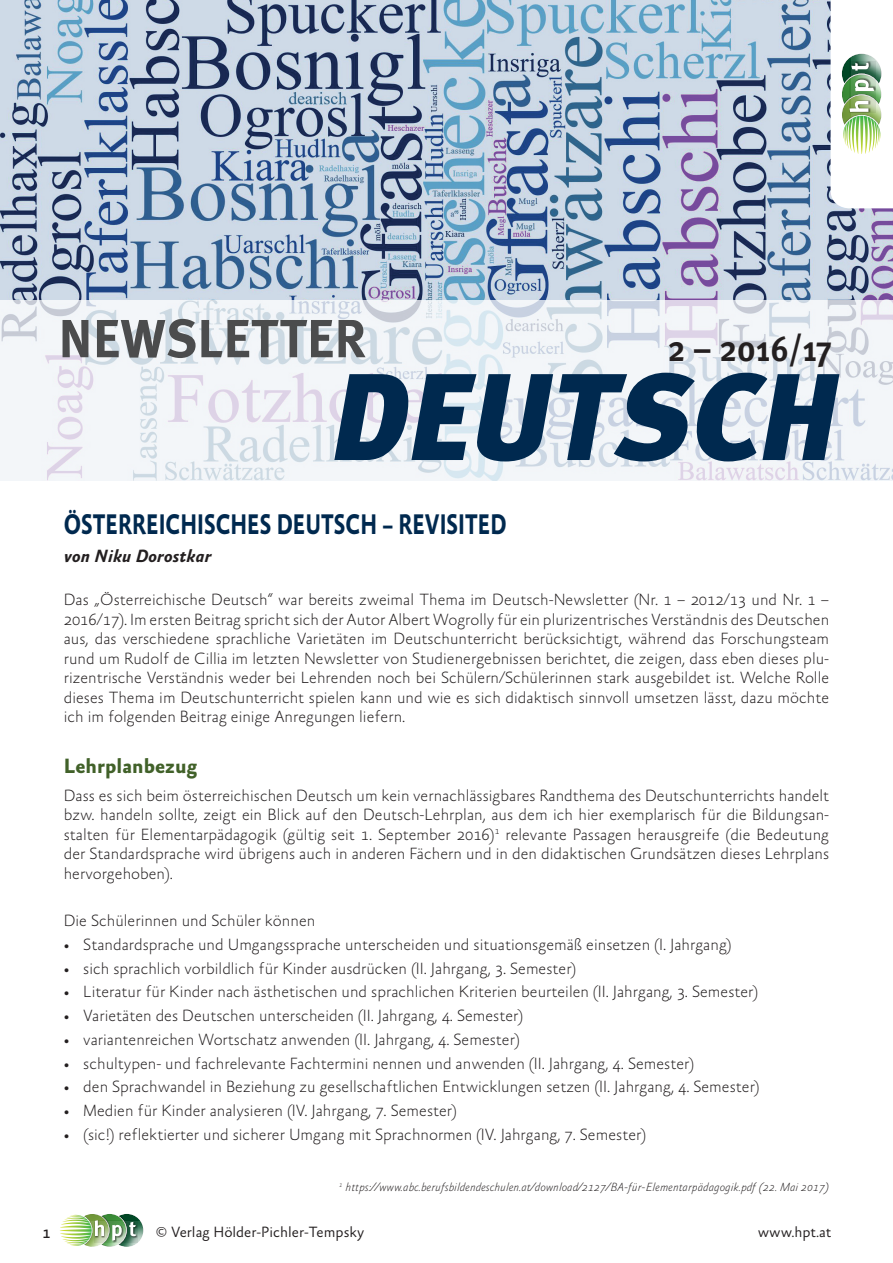
<style>
.page{position:relative;width:893px;height:1263px;background:#fff}
.page>*{position:absolute;margin:0;border:0;box-sizing:border-box;transform-origin:0 0}
.t1{font:italic 900 123.15px "Meta Pro";color:#00294f}
.t2{font:700 53.55px "Meta Pro";letter-spacing:.01em;color:#4b4c4d}
.t3{font:700 condensed 36px "Meta Pro";letter-spacing:-.005em;color:#231f20}
.t4{font:700 28.8px "Absara Sans";color:#00294f;scale:.75 1}
.t5{font:700 21px "Absara Sans";color:#416129}
.t6{font:italic 700 18px "Absara Sans";color:#231f20}
.t7{font:100 16.5px/19.5px "Absara Sans";color:#231f20;text-align:justify}
.t8{font:16.5px "Absara Sans";color:#231f20}
.t9{font:300 15.15px "Absara Sans";color:#231f20}
.t10{font:italic 100 12px "Absara Sans";color:#231f20}
</style>
<div class="page">
<img style="left:60px;top:1214px;width:83px;height:33px">
<img style="left:0;top:0;width:893px;height:300px">
<svg style="left:0;top:300px;width:893px;height:181px;fill:#f2f5f8"></svg>
<svg style="left:831px;top:0;width:62px;height:208px"></svg>
<h2 class="t2" style="left:59px;top:297px;width:309px">NEWSLETTER</h2>
<h3 class="t3" style="left:668px;top:321px;width:166px">2 – 2016/17</h3>
<h1 class="t1" style="left:326px;top:319px;width:540px">DEUTSCH</h1>
<h3 class="t4" style="left:64px;top:509px;width:592px">ÖSTERREICHISCHES DEUTSCH – REVISITED</h3>
<p class="t6" style="left:64px;top:546px;width:149px">von Niku Dorostkar</p>
<p class="t7" style="left:64px;top:591px;width:767px">Das „Österreichische Deutsch“ war bereits zweimal Thema im Deutsch-Newsletter (Nr. 1 – 2012/13 und Nr. 1 – 2016/17). Im ersten Beitrag spricht sich der Autor Albert Wogrolly für ein plurizentrisches Verständnis des Deutschen aus, das verschiedene sprachliche Varietäten im Deutschunterricht berücksichtigt, während das Forschungsteam rund um Rudolf de Cillia im letzten Newsletter von Studienergebnissen berichtet, die zeigen, dass eben dieses plu&shy;rizentrische Verständnis weder bei Lehrenden noch bei Schülern/Schülerinnen stark ausgebildet ist. Welche Rolle dieses Thema im Deutschunterricht spielen kann und wie es sich didaktisch sinnvoll umsetzen lässt, dazu möchte ich im folgenden Beitrag einige Anregungen liefern.</p>
<p class="t5" style="left:64px;top:755px;width:135px">Lehrplanbezug</p>
<p class="t7" style="left:64px;top:786px;width:767px">Dass es sich beim österreichischen Deutsch um kein vernachlässigbares Randthema des Deutschunterrichts handelt bzw. handeln sollte, zeigt ein Blick auf den Deutsch-Lehrplan, aus dem ich hier exemplarisch für die Bildungsan&shy;stalten für Elementarpädagogik (gültig seit 1. September 2016)<sup>1</sup> relevante Passagen herausgreife (die Bedeutung der Standardsprache wird übrigens auch in anderen Fächern und in den didaktischen Grundsätzen dieses Lehrplans hervorgehoben).</p>
<p class="t7" style="left:64px;top:912px;width:253px">Die Schülerinnen und Schüler können</p>
<p class="t7" style="left:64px;top:935px;width:669px">• Standardsprache und Umgangssprache unterscheiden und situationsgemäß einsetzen (I. Jahrgang)</p>
<p class="t7" style="left:64px;top:959px;width:514px">• sich sprachlich vorbildlich für Kinder ausdrücken (II. Jahrgang, 3. Semester)</p>
<p class="t7" style="left:64px;top:983px;width:696px">• Literatur für Kinder nach ästhetischen und sprachlichen Kriterien beurteilen (II. Jahrgang, 3. Semester)</p>
<p class="t7" style="left:64px;top:1007px;width:461px">• Varietäten des Deutschen unterscheiden (II. Jahrgang, 4. Semester)</p>
<p class="t7" style="left:64px;top:1030px;width:458px">• variantenreichen Wortschatz anwenden (II. Jahrgang, 4. Semester)</p>
<p class="t7" style="left:64px;top:1054px;width:632px">• schultypen- und fachrelevante Fachtermini nennen und anwenden (II. Jahrgang, 4. Semester)</p>
<p class="t7" style="left:64px;top:1078px;width:697px">• den Sprachwandel in Beziehung zu gesellschaftlichen Entwicklungen setzen (II. Jahrgang, 4. Semester)</p>
<p class="t7" style="left:64px;top:1102px;width:395px">• Medien für Kinder analysieren (IV. Jahrgang, 7. Semester)</p>
<p class="t7" style="left:64px;top:1125px;width:584px">• (sic!) reflektierter und sicherer Umgang mit Sprachnormen (IV. Jahrgang, 7. Semester)</p>
<p class="t10" style="left:339px;top:1181px;width:491px"><sup>1</sup> https://www.abc.berufsbildendeschulen.at/download/2127/BA-für-Elementarpädagogik.pdf (22. Mai 2017)</p>
<p class="t8" style="left:42px;top:1224px;width:10px">1</p>
<p class="t9" style="left:156px;top:1224px;width:210px">© Verlag Hölder-Pichler-Tempsky</p>
<p class="t9" style="left:758px;top:1224px;width:75px">www.hpt.at</p>
</div>
